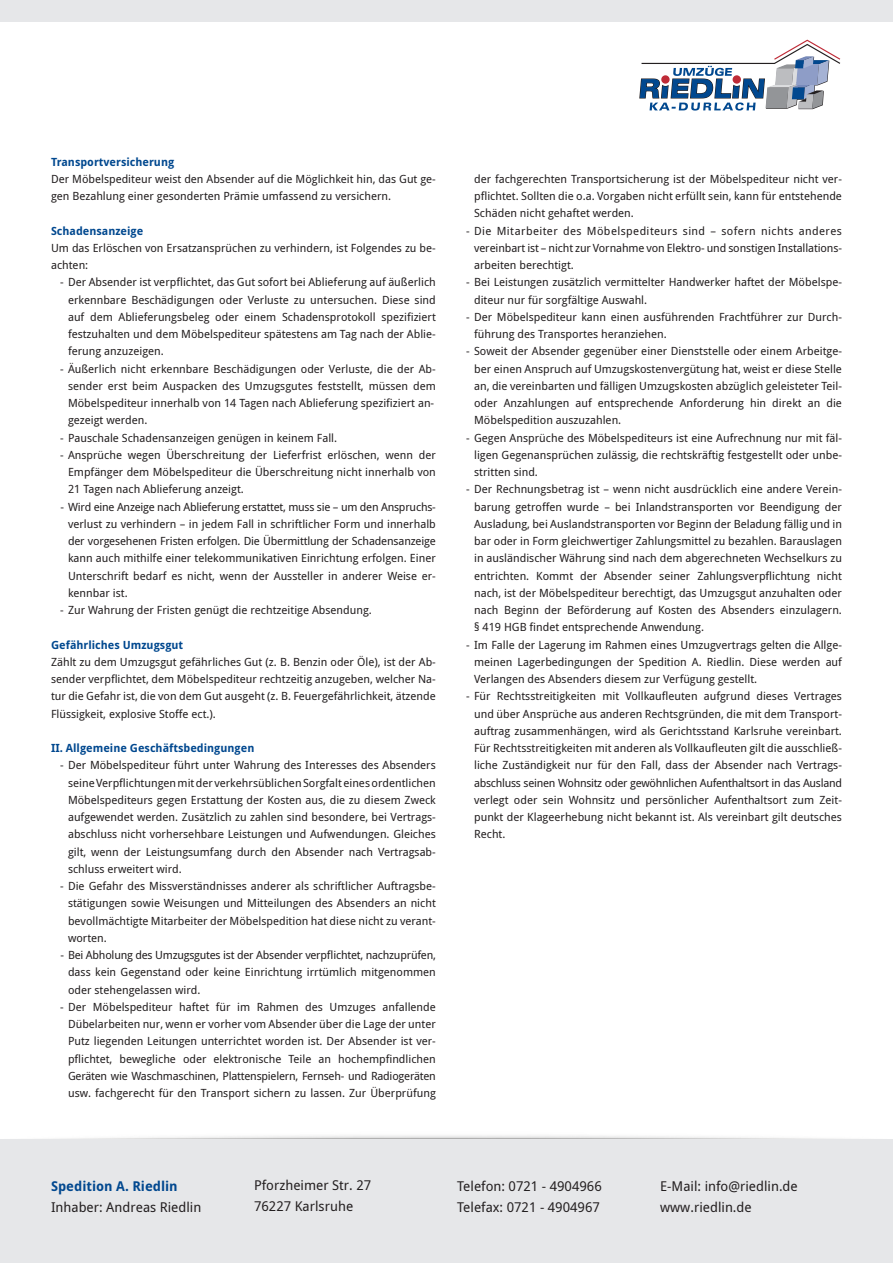
<style>
.page{position:relative;width:893px;height:1263px;background:#fff}
.page>*{position:absolute;margin:0;border:0;box-sizing:border-box;transform-origin:0 0}
.t1{font:13.5px "Droid Sans";color:#231f20}
.t2{font:700 13.5px "Droid Sans";color:#01488f}
.t3{font:11.25px/17.2px "Droid Sans";color:#231f20;text-align:justify}
.t4{font:700 11.25px "Droid Sans";color:#01488f}
</style>
<div class="page">
<svg style="left:639px;top:39px;width:202px;height:72px"></svg>
<div style="left:0;top:0;width:893px;height:21px;background:#e6e7e9"></div>
<div style="left:0;top:1140px;width:893px;height:123px;background:#e6e7e9"></div>
<p class="t4" style="left:51px;top:155px;width:125px">Transportversicherung</p>
<p class="t3" style="left:51px;top:170px;width:386px">Der Möbelspediteur weist den Absender auf die Möglichkeit hin, das Gut ge&shy;gen Bezahlung einer gesonderten Prämie umfassend zu versichern.</p>
<p class="t4" style="left:51px;top:224px;width:94px">Schadensanzeige</p>
<p class="t3" style="left:51px;top:239px;width:386px">Um das Erlöschen von Ersatzansprüchen zu verhindern, ist Folgendes zu be&shy;achten:</p>
<p class="t3" style="left:68px;top:274px;width:369px;text-indent:-8px">- Der Absender ist verpflichtet, das Gut sofort bei Ablieferung auf äußerlich erkennbare Beschädigungen oder Verluste zu untersuchen. Diese sind auf dem Ablieferungsbeleg oder einem Schadensprotokoll spezifiziert festzuhalten und dem Möbelspediteur spätestens am Tag nach der Ablie&shy;ferung anzuzeigen.</p>
<p class="t3" style="left:68px;top:360px;width:369px;text-indent:-8px">- Äußerlich nicht erkennbare Beschädigungen oder Verluste, die der Ab&shy;sender erst beim Auspacken des Umzugsgutes feststellt, müssen dem Möbelspediteur innerhalb von 14 Tagen nach Ablieferung spezifiziert an-</p>
<p class="t3" style="left:68px;top:412px;width:81px">gezeigt werden.</p>
<p class="t3" style="left:60px;top:429px;width:278px">- Pauschale Schadensanzeigen genügen in keinem Fall.</p>
<p class="t3" style="left:68px;top:446px;width:369px;text-indent:-8px">- Ansprüche wegen Überschreitung der Lieferfrist erlöschen, wenn der Empfänger dem Möbelspediteur die Überschreitung nicht innerhalb von 21 Tagen nach Ablieferung anzeigt.</p>
<p class="t3" style="left:68px;top:498px;width:369px;text-indent:-8px">- Wird eine Anzeige nach Ablieferung erstattet, muss sie – um den Anspruchs&shy;verlust zu verhindern – in jedem Fall in schriftlicher Form und innerhalb der vorgesehenen Fristen erfolgen. Die Übermittlung der Schadensanzeige kann auch mithilfe einer telekommunikativen Einrichtung erfolgen. Einer Unterschrift bedarf es nicht, wenn der Aussteller in anderer Weise er&shy;kennbar ist.</p>
<p class="t3" style="left:60px;top:601px;width:313px">- Zur Wahrung der Fristen genügt die rechtzeitige Absendung.</p>
<p class="t4" style="left:51px;top:638px;width:134px">Gefährliches Umzugsgut</p>
<p class="t3" style="left:51px;top:653px;width:386px">Zählt zu dem Umzugsgut gefährliches Gut (z. B. Benzin oder Öle), ist der Ab&shy;sender verpflichtet, dem Möbelspediteur rechtzeitig anzugeben, welcher Na&shy;tur die Gefahr ist, die von dem Gut ausgeht (z. B. Feuergefährlichkeit, ätzende Flüssigkeit, explosive Stoffe ect.).</p>
<p class="t4" style="left:51px;top:742px;width:205px">II. Allgemeine Geschäftsbedingungen</p>
<p class="t3" style="left:68px;top:757px;width:369px;text-indent:-8px">- Der Möbelspediteur führt unter Wahrung des Interesses des Absenders seine Verpflichtungen mit der verkehrsüblichen Sorgfalt eines ordentlichen Möbelspediteurs gegen Erstattung der Kosten aus, die zu diesem Zweck aufgewendet werden. Zusätzlich zu zahlen sind besondere, bei Vertrags&shy;abschluss nicht vorhersehbare Leistungen und Aufwendungen. Gleiches gilt, wenn der Leistungsumfang durch den Absender nach Vertragsab&shy;schluss erweitert wird.</p>
<p class="t3" style="left:68px;top:877px;width:369px;text-indent:-8px">- Die Gefahr des Missverständnisses anderer als schriftlicher Auftragsbe&shy;stätigungen sowie Weisungen und Mitteilungen des Absenders an nicht bevollmächtigte Mitarbeiter der Möbelspedition hat diese nicht zu verant&shy;worten.</p>
<p class="t3" style="left:68px;top:946px;width:369px;text-indent:-8px">- Bei Abholung des Umzugsgutes ist der Absender verpflichtet, nachzuprüfen, dass kein Gegenstand oder keine Einrichtung irrtümlich mitgenommen oder stehengelassen wird.</p>
<p class="t3" style="left:68px;top:998px;width:369px;text-indent:-8px">- Der Möbelspediteur haftet für im Rahmen des Umzuges anfallende Dübelarbeiten nur, wenn er vorher vom Absender über die Lage der unter Putz liegenden Leitungen unterrichtet worden ist. Der Absender ist ver&shy;pflichtet, bewegliche oder elektronische Teile an hochempfindlichen Geräten wie Waschmaschinen, Plattenspielern, Fernseh- und Radiogeräten usw. fachgerecht für den Transport sichern zu lassen. Zur Überprüfung</p>
<p class="t3" style="left:474px;top:170px;width:369px">der fachgerechten Transportsicherung ist der Möbelspediteur nicht ver&shy;pflichtet. Sollten die o.a. Vorgaben nicht erfüllt sein, kann für entstehende Schäden nicht gehaftet werden.</p>
<p class="t3" style="left:474px;top:222px;width:369px;text-indent:-8px">- Die Mitarbeiter des Möbelspediteurs sind – sofern nichts anderes vereinbart ist – nicht zur Vornahme von Elektro- und sonstigen Installations&shy;arbeiten berechtigt.</p>
<p class="t3" style="left:474px;top:274px;width:369px;text-indent:-8px">- Bei Leistungen zusätzlich vermittelter Handwerker haftet der Möbelspe&shy;diteur nur für sorgfältige Auswahl.</p>
<p class="t3" style="left:474px;top:308px;width:369px;text-indent:-8px">- Der Möbelspediteur kann einen ausführenden Frachtführer zur Durch&shy;führung des Transportes heranziehen.</p>
<p class="t3" style="left:474px;top:343px;width:369px;text-indent:-8px">- Soweit der Absender gegenüber einer Dienststelle oder einem Arbeitge&shy;ber einen Anspruch auf Umzugskostenvergütung hat, weist er diese Stelle an, die vereinbarten und fälligen Umzugskosten abzüglich geleisteter Teil&shy;oder Anzahlungen auf entsprechende Anforderung hin direkt an die Möbelspedition auszuzahlen.</p>
<p class="t3" style="left:474px;top:429px;width:369px;text-indent:-8px">- Gegen Ansprüche des Möbelspediteurs ist eine Aufrechnung nur mit fäl&shy;ligen Gegenansprüchen zulässig, die rechtskräftig festgestellt oder unbe&shy;stritten sind.</p>
<p class="t3" style="left:474px;top:481px;width:369px;text-indent:-8px">- Der Rechnungsbetrag ist – wenn nicht ausdrücklich eine andere Verein&shy;barung getroffen wurde – bei Inlandstransporten vor Beendigung der Ausladung, bei Auslandstransporten vor Beginn der Beladung fällig und in bar oder in Form gleichwertiger Zahlungsmittel zu bezahlen. Barauslagen in ausländischer Währung sind nach dem abgerechneten Wechselkurs zu entrichten. Kommt der Absender seiner Zahlungsverpflichtung nicht nach, ist der Möbelspediteur berechtigt, das Umzugsgut anzuhalten oder nach Beginn der Beförderung auf Kosten des Absenders einzulagern. § 419 HGB findet entsprechende Anwendung.</p>
<p class="t3" style="left:474px;top:636px;width:369px;text-indent:-8px">- Im Falle der Lagerung im Rahmen eines Umzugvertrags gelten die Allge&shy;meinen Lagerbedingungen der Spedition A. Riedlin. Diese werden auf Verlangen des Absenders diesem zur Verfügung gestellt.</p>
<p class="t3" style="left:474px;top:688px;width:369px;text-indent:-8px">- Für Rechtsstreitigkeiten mit Vollkaufleuten aufgrund dieses Vertrages und über Ansprüche aus anderen Rechtsgründen, die mit dem Transport&shy;auftrag zusammenhängen, wird als Gerichtsstand Karlsruhe vereinbart.<br>Für Rechtsstreitigkeiten mit anderen als Vollkaufleuten gilt die ausschließ&shy;liche Zuständigkeit nur für den Fall, dass der Absender nach Vertrags&shy;abschluss seinen Wohnsitz oder gewöhnlichen Aufenthaltsort in das Ausland verlegt oder sein Wohnsitz und persönlicher Aufenthaltsort zum Zeit&shy;punkt der Klageerhebung nicht bekannt ist. Als vereinbart gilt deutsches Recht.</p>
<p class="t2" style="left:51px;top:1178px;width:128px">Spedition A. Riedlin</p>
<p class="t1" style="left:51px;top:1199px;width:152px">Inhaber: Andreas Riedlin</p>
<p class="t1" style="left:254px;top:1178px;width:119px">Pforzheimer Str. 27</p>
<p class="t1" style="left:254px;top:1199px;width:101px">76227 Karlsruhe</p>
<p class="t1" style="left:457px;top:1178px;width:146px">Telefon: 0721 - 4904966</p>
<p class="t1" style="left:457px;top:1199px;width:144px">Telefax: 0721 - 4904967</p>
<p class="t1" style="left:660px;top:1178px;width:139px">E-Mail: info@riedlin.de</p>
<p class="t1" style="left:660px;top:1199px;width:93px">www.riedlin.de</p>
</div>
